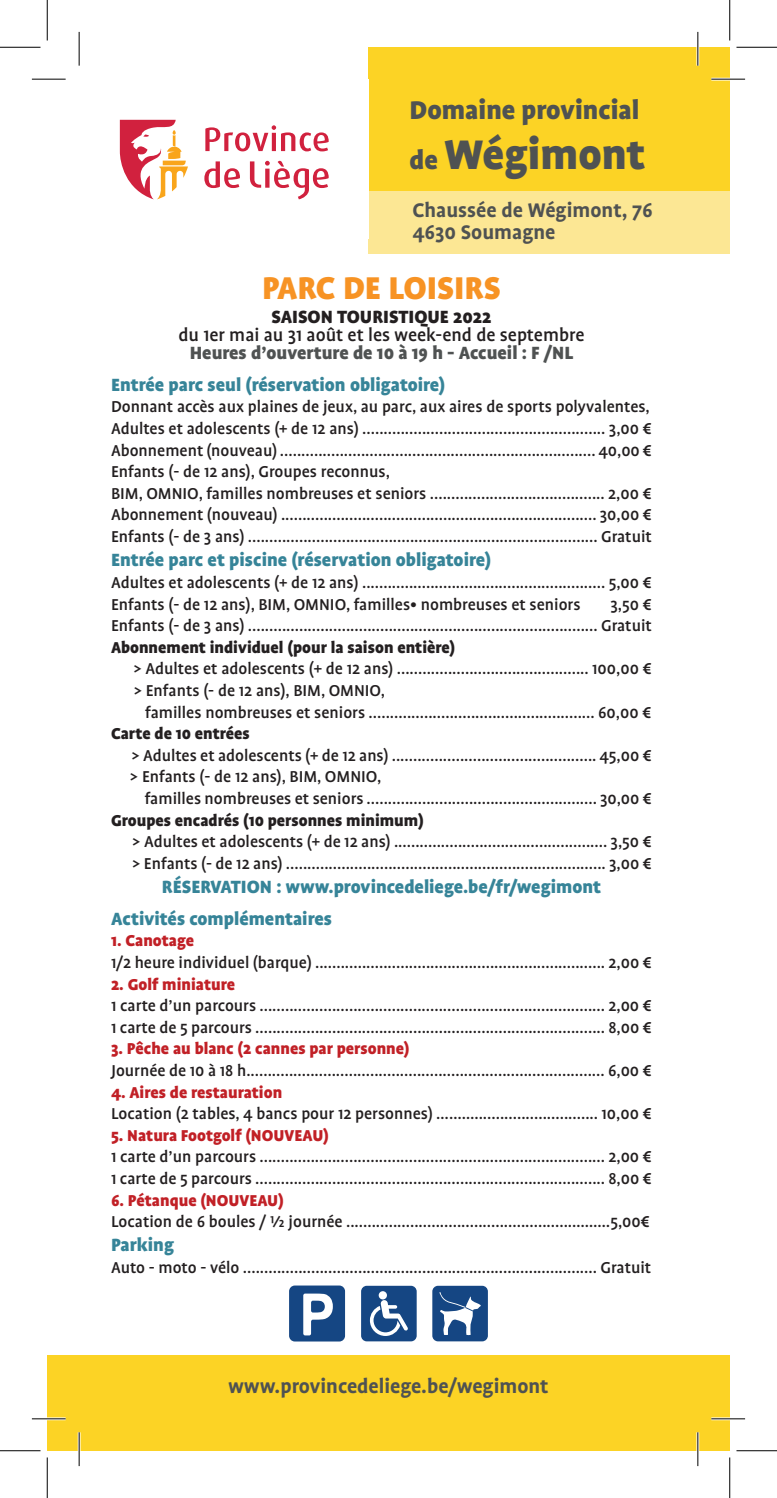
<style>
.page{position:relative;width:777px;height:1498px;background:#fff}
.page>*{position:absolute;margin:0;border:0;box-sizing:border-box;transform-origin:0 0}
.t1{font:900 47.25px "Profile OT";color:#4f5252}
.t2{font:900 36px "Profile Pro";color:#f79324}
.t3{font:900 29.25px "Profile OT";color:#4f5252}
.t4{font:700 22.5px/22.5px "Profile OT";color:#4f5252}
.t5{font:900 20.25px/31.5px "Profile Pro";color:#368498}
.t6{font:500 20.25px "Profile Pro";color:#231f20}
.t7{font:900 20.25px "Profile Pro";color:#4f5252}
.t8{font:900 20.25px "Profile Pro";color:#231f20}
.t9{font:500 18px/21.6px "Profile Pro";color:#231f20}
.t10{font:900 18px "Profile Pro";color:#c12026}
.t11{font:900 18px "Profile Pro";color:#231f20}
.s1{font-size:29.25px}
</style>
<div class="page">
<div style="left:368px;top:190px;width:362px;height:64px;background:#fce794"></div>
<div style="left:368px;top:47px;width:362px;height:143px;background:#fcd325"></div>
<div style="left:47px;top:1355px;width:683px;height:95px;background:#fcd325"></div>
<div style="left:432px;top:1285px;width:56px;height:56px;background:#154683;border-radius:6px"></div>
<svg style="left:439px;top:1292px;width:42px;height:43px"></svg>
<div style="left:361px;top:1285px;width:56px;height:56px;background:#154683;border-radius:6px"></div>
<div style="left:379px;top:1291px;width:8px;height:8px;background:#fff;border-radius:50%"></div>
<svg style="left:370px;top:1300px;width:38px;height:36px"></svg>
<div style="left:289px;top:1285px;width:56px;height:56px;background:#154683;border-radius:6px"></div>
<svg style="left:303px;top:1293px;width:30px;height:42px"></svg>
<svg style="left:120px;top:120px;width:68px;height:79px"></svg>
<svg style="left:204px;top:161px;width:125px;height:38px"></svg>
<svg style="left:205px;top:125px;width:124px;height:26px"></svg>
<hr style="left:711px;top:78px;width:34px;height:3px;background:#fff">
<hr style="left:32px;top:1417px;width:34px;height:3px;background:#fff">
<hr style="left:711px;top:1417px;width:34px;height:3px;background:#fff">
<hr style="left:78px;top:1432px;width:3px;height:34px;background:#fff">
<hr style="left:696px;top:32px;width:3px;height:34px;background:#fff">
<hr style="left:696px;top:1432px;width:3px;height:34px;background:#fff">
<hr style="left:32px;top:79px;width:34px;height:1px;background:#000">
<hr style="left:711px;top:79px;width:34px;height:1px;background:#000">
<hr style="left:32px;top:1418px;width:34px;height:1px;background:#000">
<hr style="left:711px;top:1418px;width:34px;height:1px;background:#000">
<hr style="left:79px;top:32px;width:1px;height:34px;background:#000">
<hr style="left:79px;top:1432px;width:1px;height:34px;background:#000">
<hr style="left:697px;top:32px;width:1px;height:34px;background:#000">
<hr style="left:697px;top:1432px;width:1px;height:34px;background:#000">
<hr style="left:0;top:47px;width:40px;height:1px;background:#000">
<hr style="left:736px;top:47px;width:41px;height:1px;background:#000">
<hr style="left:0;top:1450px;width:40px;height:1px;background:#000">
<hr style="left:736px;top:1450px;width:41px;height:1px;background:#000">
<hr style="left:47px;top:0;width:1px;height:40px;background:#000">
<hr style="left:47px;top:1457px;width:1px;height:41px;background:#000">
<hr style="left:729px;top:0;width:1px;height:40px;background:#000">
<hr style="left:729px;top:1457px;width:1px;height:41px;background:#000">
<h3 class="t3" style="left:409px;top:94px;width:232px">Domaine provincial</h3>
<h1 class="t1" style="left:409px;top:128px;width:237px"><span class="s1">de</span> Wégimont</h1>
<p class="t4" style="left:412px;top:199px;width:242px">Chaussée de Wégimont, 76<br>4630 Soumagne</p>
<h2 class="t2" style="left:262px;top:266px;width:240px">PARC DE LOISIRS</h2>
<p class="t8" style="left:272px;top:304px;width:221px">SAISON TOURISTIQUE 2022</p>
<p class="t6" style="left:178px;top:323px;width:407px">du 1er mai au 31 août et les week-end de septembre</p>
<p class="t7" style="left:190px;top:340px;width:385px">Heures d’ouverture de 10 à 19 h - Accueil : F /NL</p>
<p class="t5" style="left:111px;top:369px;width:336px">Entrée parc seul (réservation obligatoire)</p>
<p class="t9" style="left:111px;top:397px;width:542px">Donnant accès aux plaines de jeux, au parc, aux aires de sports polyvalentes, Adultes et adolescents (+ de 12 ans) ......................................................... 3,00 € Abonnement (nouveau) .......................................................................... 40,00 € Enfants (- de 12 ans), Groupes reconnus,<br>BIM, OMNIO, familles nombreuses et seniors ......................................... 2,00 € Abonnement (nouveau) .......................................................................... 30,00 € Enfants (- de 3 ans) .................................................................................. Gratuit</p>
<p class="t5" style="left:111px;top:544px;width:382px">Entrée parc et piscine (réservation obligatoire)</p>
<p class="t9" style="left:111px;top:572px;width:542px">Adultes et adolescents (+ de 12 ans) ......................................................... 5,00 €<br>Enfants (- de 12 ans), BIM, OMNIO, familles• nombreuses et seniors</p>
<p class="t9" style="left:111px;top:594px;width:542px;text-align:right">3,50 €<br>Enfants (- de 3 ans) .................................................................................. Gratuit</p>
<p class="t11" style="left:111px;top:636px;width:346px">Abonnement individuel (pour la saison entière)</p>
<p class="t9" style="left:133px;top:658px;width:520px">&gt; Adultes et adolescents (+ de 12 ans) ............................................. 100,00 € &gt; Enfants (- de 12 ans), BIM, OMNIO,</p>
<p class="t9" style="left:145px;top:702px;width:508px">familles nombreuses et seniors ..................................................... 60,00 €</p>
<p class="t11" style="left:111px;top:722px;width:140px">Carte de 10 entrées</p>
<p class="t9" style="left:130px;top:745px;width:523px">&gt; Adultes et adolescents (+ de 12 ans) ................................................ 45,00 € &gt; Enfants (- de 12 ans), BIM, OMNIO,</p>
<p class="t9" style="left:145px;top:788px;width:509px">familles nombreuses et seniors ...................................................... 30,00 €</p>
<p class="t11" style="left:111px;top:809px;width:314px">Groupes encadrés (10 personnes minimum)</p>
<p class="t9" style="left:132px;top:831px;width:521px">&gt; Adultes et adolescents (+ de 12 ans) .................................................. 3,50 € &gt; Enfants (- de 12 ans) ........................................................................... 3,00 €</p>
<p class="t5" style="left:111px;top:871px;width:492px;text-indent:51px">RÉSERVATION : www.provincedeliege.be/fr/wegimont<br>Activités complémentaires</p>
<p class="t10" style="left:111px;top:929px;width:85px">1. Canotage</p>
<p class="t9" style="left:111px;top:952px;width:542px">1/2 heure individuel (barque) .................................................................... 2,00 €</p>
<p class="t10" style="left:111px;top:973px;width:126px">2. Golf miniature</p>
<p class="t9" style="left:111px;top:995px;width:542px">1 carte d’un parcours ................................................................................. 2,00 €<br>1 carte de 5 parcours .................................................................................. 8,00 €</p>
<p class="t10" style="left:111px;top:1037px;width:300px">3. Pêche au blanc (2 cannes par personne)</p>
<p class="t9" style="left:111px;top:1060px;width:542px">Journée de 10 à 18 h.................................................................................... 6,00 €</p>
<p class="t10" style="left:111px;top:1081px;width:173px">4. Aires de restauration</p>
<p class="t9" style="left:111px;top:1103px;width:542px">Location (2 tables, 4 bancs pour 12 personnes) ………............................. 10,00 €</p>
<p class="t10" style="left:111px;top:1124px;width:219px">5. Natura Footgolf (NOUVEAU)</p>
<p class="t9" style="left:111px;top:1146px;width:542px">1 carte d’un parcours ................................................................................. 2,00 €<br>1 carte de 5 parcours .................................................................................. 8,00 €</p>
<p class="t10" style="left:111px;top:1189px;width:174px">6. Pétanque (NOUVEAU)</p>
<p class="t9" style="left:111px;top:1211px;width:540px">Location de 6 boules / ½ journée .....................................................………5,00€</p>
<p class="t5" style="left:111px;top:1229px;width:65px">Parking</p>
<p class="t9" style="left:111px;top:1257px;width:542px">Auto - moto - vélo ................................................................................... Gratuit</p>
<p class="t4" style="left:228px;top:1375px;width:322px">www.provincedeliege.be/wegimont</p>
</div>
